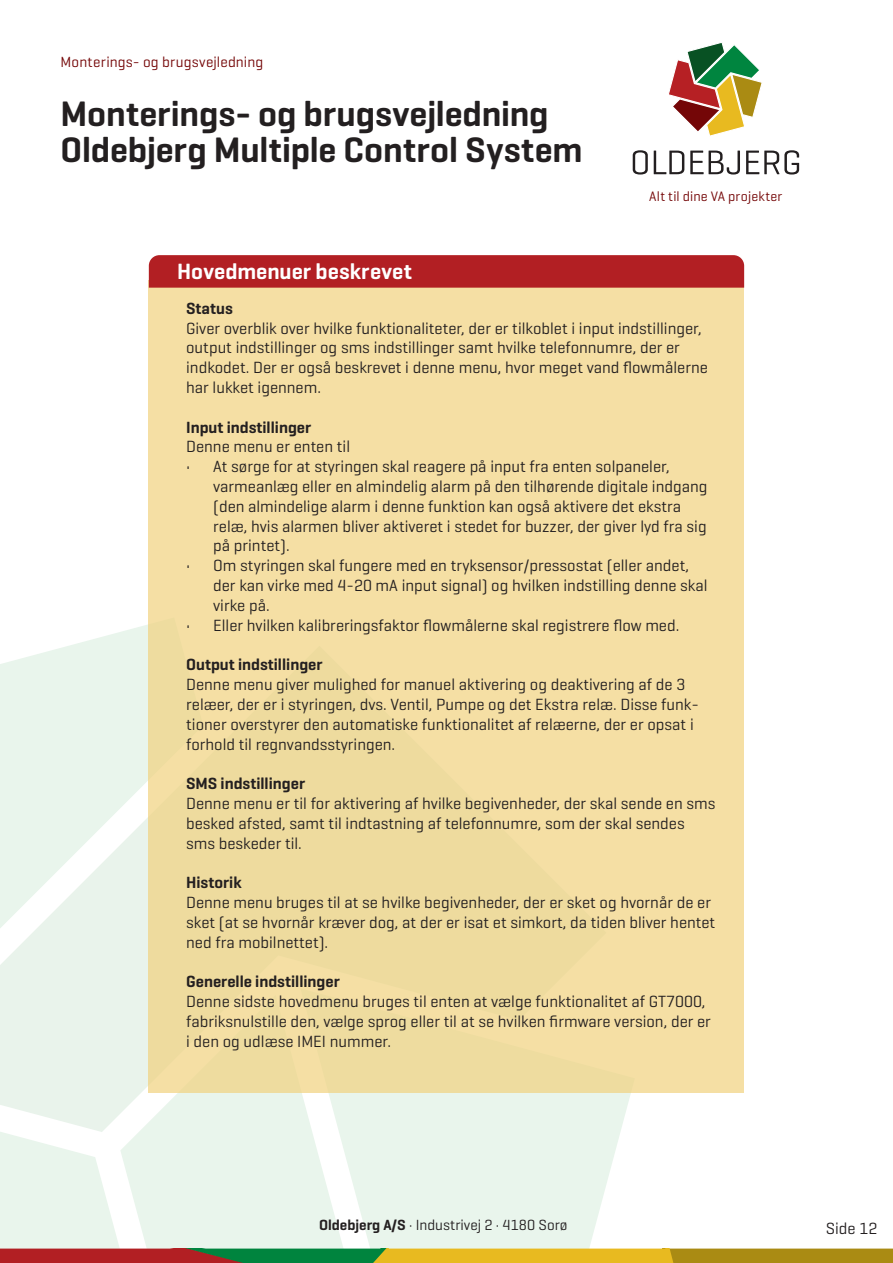
<style>
.page{position:relative;width:893px;height:1263px;background:#fff}
.page>*{position:absolute;margin:0;border:0;box-sizing:border-box;transform-origin:0 0}
.t1{font:600 36px/36px "Geogrotesque";letter-spacing:-.005em;color:#231f20}
.t2{font:600 22.5px "Geogrotesque";color:#fff}
.Brød_9pkt_på_10_8{font:16.5px/19.8px "Geogrotesque";color:#231f20}
.Brød_9pkt_på_10_8-2{font:600 16.5px "Geogrotesque";color:#231f20}
.t3{font:15px "Geogrotesque";color:#231f20}
.t4{font:15px "Geogrotesque";letter-spacing:.01em;color:#740607}
.t5{font:13.95px "Geogrotesque";letter-spacing:.01em;color:#740607}
.s1{font-weight:600}
</style>
<div class="page">
<div style="left:0;top:947px;width:149px;height:171px;background:#e9f3eb"></div>
<svg style="left:106px;top:970px;width:176px;height:148px;background:#ebf4ec"></svg>
<svg style="left:0;top:602px;width:149px;height:345px;fill:#e9f5ec"></svg>
<svg style="left:282px;top:1093px;width:349px;height:25px;background:#eaf5ed"></svg>
<svg style="left:669px;top:43px;width:93px;height:93px"></svg>
<svg style="left:633px;top:150px;width:15px;height:25px"></svg>
<svg style="left:654px;top:151px;width:30px;height:23px"></svg>
<svg style="left:690px;top:151px;width:50px;height:24px"></svg>
<svg style="left:746px;top:150px;width:53px;height:25px"></svg>
<svg style="left:0;top:1118px;width:893px;height:145px"></svg>
<div style="left:149px;top:280px;width:595px;height:813px;background:#f5dfa4"></div>
<div style="left:149px;top:255px;width:595px;height:33px;background:#b21f23"></div>
<p class="t4" style="left:61px;top:52px;width:204px">Monterings- og brugsvejledning</p>
<p class="t1" style="left:61px;top:95px;width:523px">Monterings- og brugsvejledning<br>Oldebjerg Multiple Control System</p>
<p class="t2" style="left:177px;top:258px;width:236px">Hovedmenuer beskrevet</p>
<p class="t5" style="left:649px;top:188px;width:135px">Alt til dine VA projekter</p>
<p class="Brød_9pkt_på_10_8-2" style="left:186px;top:298px;width:48px">Status</p>
<p class="Brød_9pkt_på_10_8" style="left:186px;top:318px;width:523px">Giver overblik over hvilke funktionaliteter, der er tilkoblet i input indstillinger, output indstillinger og sms indstillinger samt hvilke telefonnumre, der er indkodet. Der er også beskrevet i denne menu, hvor meget vand flowmålerne har lukket igennem.</p>
<p class="Brød_9pkt_på_10_8-2" style="left:186px;top:417px;width:127px">Input indstillinger</p>
<p class="Brød_9pkt_på_10_8" style="left:186px;top:436px;width:165px">Denne menu er enten til</p>
<p class="Brød_9pkt_på_10_8" style="left:213px;top:456px;width:496px;text-indent:-27px">• At sørge for at styringen skal reagere på input fra enten solpaneler, varmeanlæg eller en almindelig alarm på den tilhørende digitale indgang (den almindelige alarm i denne funktion kan også aktivere det ekstra relæ, hvis alarmen bliver aktiveret i stedet for buzzer, der giver lyd fra sig på printet).</p>
<p class="Brød_9pkt_på_10_8" style="left:213px;top:555px;width:496px;text-indent:-27px">• Om styringen skal fungere med en tryksensor/pressostat (eller andet, der kan virke med 4-20 mA input signal) og hvilken indstilling denne skal virke på.</p>
<p class="Brød_9pkt_på_10_8" style="left:186px;top:615px;width:495px">• Eller hvilken kalibreringsfaktor flowmålerne skal registrere flow med.</p>
<p class="Brød_9pkt_på_10_8-2" style="left:186px;top:654px;width:138px">Output indstillinger</p>
<p class="Brød_9pkt_på_10_8" style="left:186px;top:674px;width:514px">Denne menu giver mulighed for manuel aktivering og deaktivering af de 3 relæer, der er i styringen, dvs. Ventil, Pumpe og det Ekstra relæ. Disse funk&shy;tioner overstyrer den automatiske funktionalitet af relæerne, der er opsat i forhold til regnvandsstyringen.</p>
<p class="Brød_9pkt_på_10_8-2" style="left:186px;top:773px;width:120px">SMS indstillinger</p>
<p class="Brød_9pkt_på_10_8" style="left:186px;top:793px;width:531px">Denne menu er til for aktivering af hvilke begivenheder, der skal sende en sms besked afsted, samt til indtastning af telefonnumre, som der skal sendes sms beskeder til.</p>
<p class="Brød_9pkt_på_10_8-2" style="left:186px;top:872px;width:57px">Historik</p>
<p class="Brød_9pkt_på_10_8" style="left:186px;top:892px;width:531px">Denne menu bruges til at se hvilke begivenheder, der er sket og hvornår de er sket (at se hvornår kræver dog, at der er isat et simkort, da tiden bliver hentet ned fra mobilnettet).</p>
<p class="Brød_9pkt_på_10_8-2" style="left:186px;top:971px;width:155px">Generelle indstillinger</p>
<p class="Brød_9pkt_på_10_8" style="left:186px;top:991px;width:526px">Denne sidste hovedmenu bruges til enten at vælge funktionalitet af GT7000, fabriksnulstille den, vælge sprog eller til at se hvilken firmware version, der er i den og udlæse IMEI nummer.</p>
<p class="t3" style="left:319px;top:1215px;width:250px"><span class="s1">Oldebjerg A/S</span> · Industrivej 2 · 4180 Sorø</p>
<p class="Brød_9pkt_på_10_8" style="left:826px;top:1217px;width:53px">Side 12</p>
</div>
